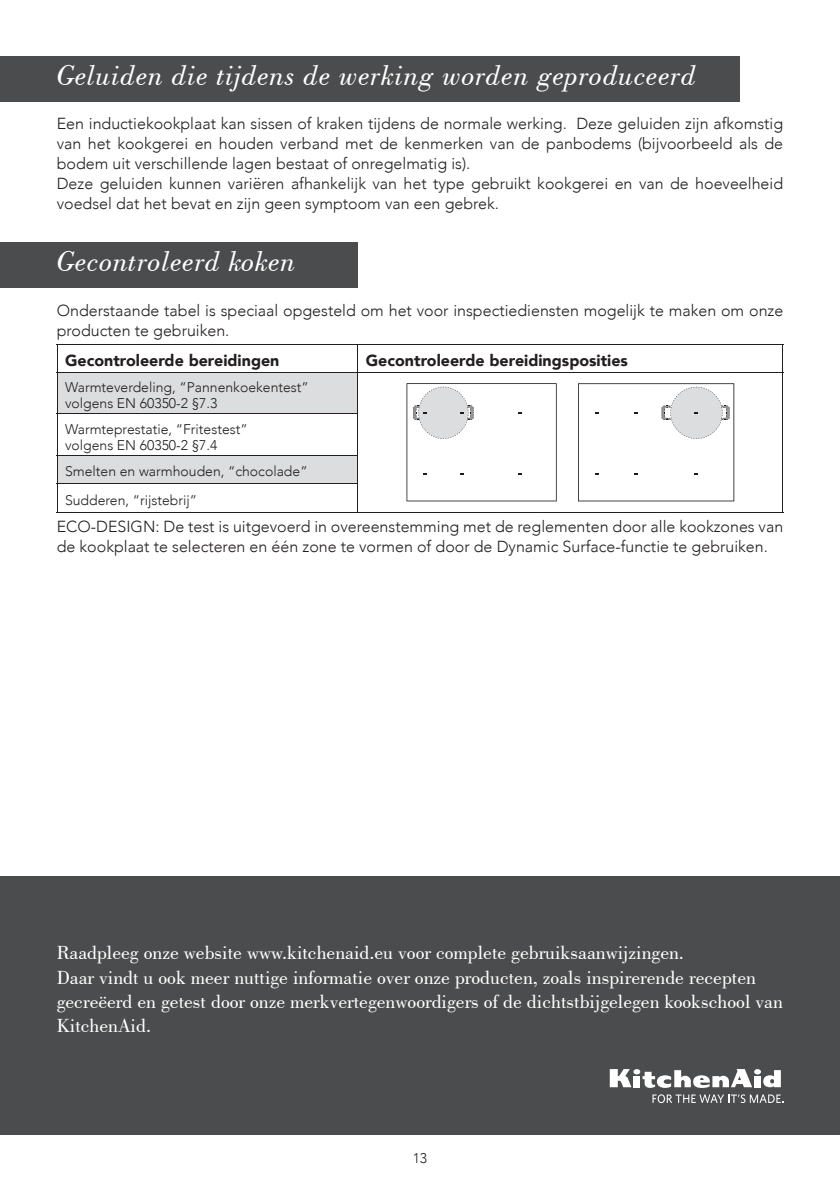
<style>
.page{position:relative;width:840px;height:1191px;background:#fff}
.page>*{position:absolute;margin:0;border:0;box-sizing:border-box;transform-origin:0 0}
.t1{font:italic 30px "Bodoni BT";letter-spacing:.02em;color:#fff}
.t2{font:20px/24px "Bodoni BT";color:#fff}
.t3{font:300 16px/20px "Avenir";color:#231f20}
.t4{font:900 16px "Avenir";color:#231f20}
.t5{font:300 14px/16px "Avenir";color:#231f20}
</style>
<div class="page">
<div style="left:0;top:57px;width:738px;height:45px;background:#4b4c4d"></div>
<div style="left:0;top:243px;width:357px;height:45px;background:#4b4c4d"></div>
<hr style="left:357px;top:344px;width:425px;height:1px;background:#231f20">
<svg style="left:782px;top:344px;width:1px;height:28px"></svg>
<hr style="left:357px;top:372px;width:425px;height:1px;background:#231f20">
<hr style="left:782px;top:373px;width:1px;height:41px;background:#231f20">
<hr style="left:782px;top:414px;width:1px;height:41px;background:#231f20">
<svg style="left:57px;top:344px;width:301px;height:168px"></svg>
<svg style="left:782px;top:455px;width:1px;height:57px"></svg>
<hr style="left:57px;top:512px;width:300px;height:1px;background:#231f20">
<hr style="left:357px;top:512px;width:425px;height:1px;background:#231f20">
<svg style="left:406px;top:383px;width:150px;height:118px"></svg>
<svg style="left:578px;top:383px;width:155px;height:118px"></svg>
<div style="left:0;top:876px;width:839px;height:258px;background:#4b4c4d"></div>
<svg style="left:652px;top:1094px;width:129px;height:9px"></svg>
<svg style="left:609px;top:1069px;width:171px;height:19px"></svg>
<h1 class="t1" style="left:57px;top:57px;width:640px">Geluiden die tijdens de werking worden geproduceerd</h1>
<p class="t3" style="left:57px;top:113px;width:727px">Een inductiekookplaat kan sissen of kraken tijdens de normale werking. Deze geluiden zijn afkomstig van het kookgerei en houden verband met de kenmerken van de panbodems (bijvoorbeeld als de bodem uit verschillende lagen bestaat of onregelmatig is).<br>Deze geluiden kunnen variëren afhankelijk van het type gebruikt kookgerei en van de hoeveelheid voedsel dat het bevat en zijn geen symptoom van een gebrek.</p>
<h1 class="t1" style="left:57px;top:243px;width:240px">Gecontroleerd koken</h1>
<p class="t3" style="left:57px;top:300px;width:727px">Onderstaande tabel is speciaal opgesteld om het voor inspectiediensten mogelijk te maken om onze producten te gebruiken.</p>
<p class="t4" style="left:65px;top:347px;width:216px">Gecontroleerde bereidingen</p>
<p class="t4" style="left:365px;top:347px;width:263px">Gecontroleerde bereidingsposities</p>
<p class="t5" style="left:65px;top:379px;width:245px">Warmteverdeling, “Pannenkoekentest” volgens EN 60350-2 §7.3</p>
<p class="t5" style="left:65px;top:421px;width:184px">Warmteprestatie, “Fritestest” volgens EN 60350-2 §7.4</p>
<p class="t5" style="left:65px;top:457px;width:244px;line-height:28.4px">Smelten en warmhouden, “chocolade”<br>Sudderen, “rijstebrij”</p>
<p class="t3" style="left:57px;top:517px;width:727px">ECO-DESIGN: De test is uitgevoerd in overeenstemming met de reglementen door alle kookzones van de kookplaat te selecteren en één zone te vormen of door de Dynamic Surface-functie te gebruiken.</p>
<p class="t2" style="left:57px;top:940px;width:727px">Raadpleeg onze website www.kitchenaid.eu voor complete gebruiksaanwijzingen.<br>Daar vindt u ook meer nuttige informatie over onze producten, zoals inspirerende recepten gecreëerd en getest door onze merkvertegenwoordigers of de dichtstbijgelegen kookschool van KitchenAid.</p>
<p class="t5" style="left:412px;top:1149px;width:16px">13</p>
</div>
